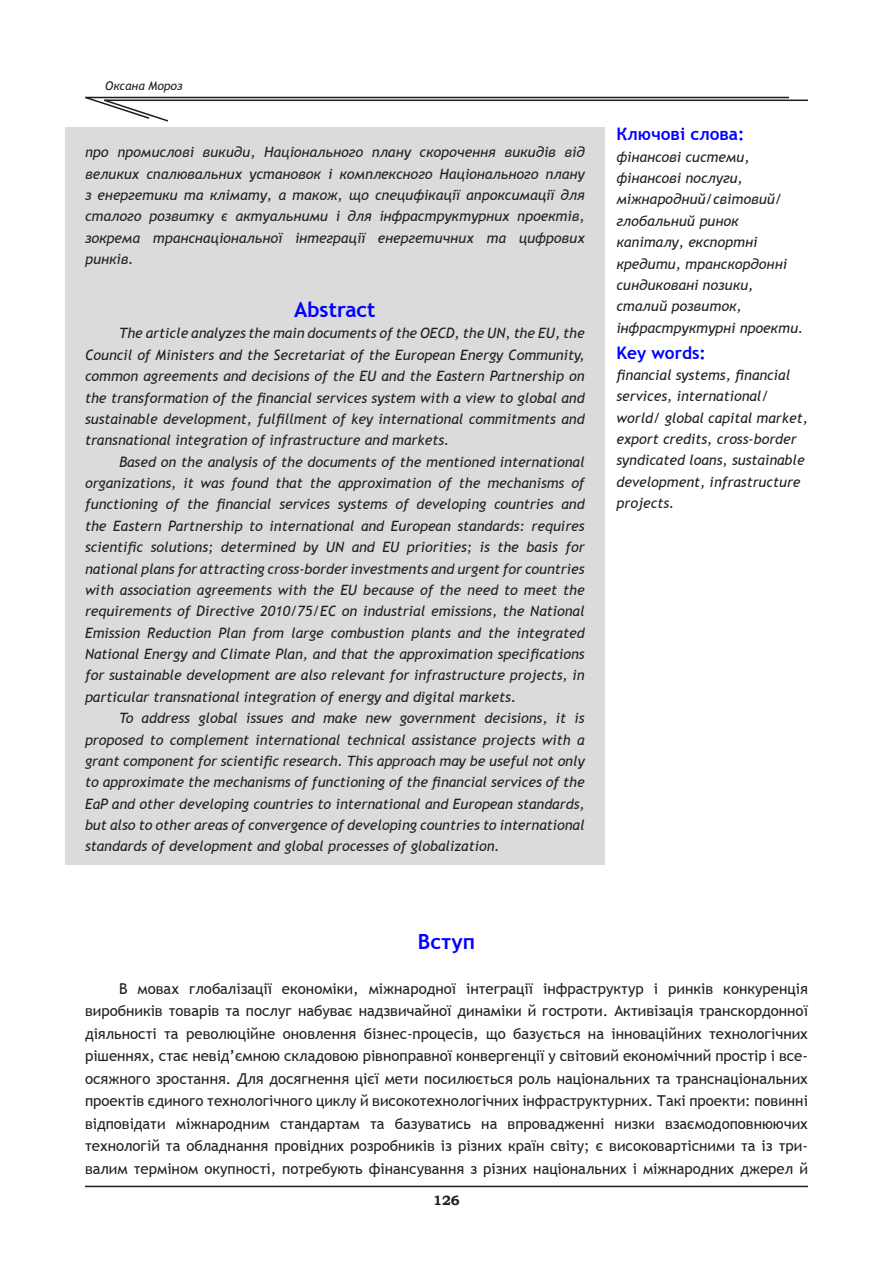
<style>
.page{position:relative;width:893px;height:1263px;background:#fff}
.page>*{position:absolute;margin:0;border:0;box-sizing:border-box;transform-origin:0 0}
.части_статьи{font:700 21px "Trebuchet MS";color:#00f}
.Анотация{font:700 17.25px "Trebuchet MS";color:#00f}
.Основной_текст{font:15px/22.5px "Trebuchet MS";color:#231f20;text-align:justify}
.Аннотация_текст{font:italic 14.25px/21.3px "Trebuchet MS";color:#231f20;text-align:justify}
.t1{font:700 13.5px "Bookman Old Style";color:#231f20}
.t2{font:italic 12px "Trebuchet MS";color:#231f20}
</style>
<div class="page">
<hr style="left:85px;top:1186px;width:723px;height:1px;background:#231f20">
<hr style="left:85px;top:97px;width:704px;height:1px;background:#231f20">
<hr style="left:104px;top:100px;width:704px;height:1px;background:#231f20">
<svg style="left:85px;top:96px;width:85px;height:26px"></svg>
<div style="left:65px;top:128px;width:540px;height:737px;background:#dcdbdb"></div>
<p class="t2" style="left:105px;top:78px;width:79px">Оксана Мороз</p>
<p class="Аннотация_текст" style="left:85px;top:142px;width:501px">про промислові викиди, Національного плану скорочення викидів від великих спалювальних установок і комплексного Національного плану з енергетики та клімату, а також, що специфікації апроксимації для сталого розвитку є актуальними і для інфраструктурних проектів, зокрема транснаціональної інтеграції енергетичних та цифрових ринків.</p>
<p class="части_статьи" style="left:294px;top:296px;width:83px">Abstract</p>
<p class="Аннотация_текст" style="left:85px;top:323px;width:501px;text-indent:34px">The article analyzes the main documents of the OECD, the UN, the EU, the Council of Ministers and the Secretariat of the European Energy Community, common agreements and decisions of the EU and the Eastern Partnership on the transformation of the financial services system with a view to global and sustainable development, fulfillment of key international commitments and transnational integration of infrastructure and markets.</p>
<p class="Аннотация_текст" style="left:85px;top:451px;width:501px;text-indent:34px">Based on the analysis of the documents of the mentioned international organizations, it was found that the approximation of the mechanisms of functioning of the financial services systems of developing countries and the Eastern Partnership to international and European standards: requires scientific solutions; determined by UN and EU priorities; is the basis for national plans for attracting cross-border investments and urgent for countries with association agreements with the EU because of the need to meet the requirements of Directive 2010/75/EC on industrial emissions, the National Emission Reduction Plan from large combustion plants and the integrated National Energy and Climate Plan, and that the approximation specifications for sustainable development are also relevant for infrastructure projects, in particular transnational integration of energy and digital markets.</p>
<p class="Аннотация_текст" style="left:85px;top:707px;width:501px;text-indent:34px">To address global issues and make new government decisions, it is proposed to complement international technical assistance projects with a grant component for scientific research. This approach may be useful not only to approximate the mechanisms of functioning of the financial services of the EaP and other developing countries to international and European standards, but also to other areas of convergence of developing countries to international standards of development and global processes of globalization.</p>
<p class="Анотация" style="left:616px;top:123px;width:129px">Ключові слова:</p>
<p class="Аннотация_текст" style="left:616px;top:146px;width:188px;text-align:left">фінансові системи, фінансові послуги, міжнародний/світовий/ глобальний ринок капіталу, експортні кредити, транскордонні синдиковані позики, сталий розвиток, інфраструктурні проекти.</p>
<p class="Анотация" style="left:616px;top:342px;width:91px">Key words:</p>
<p class="Аннотация_текст" style="left:616px;top:364px;width:193px;text-align:left">financial systems, financial services, international/ world/ global capital market, export credits, cross-border syndicated loans, sustainable development, infrastructure projects.</p>
<p class="части_статьи" style="left:418px;top:928px;width:59px">Вступ</p>
<p class="Основной_текст" style="left:85px;top:977px;width:724px;text-indent:34px">В мовах глобалізації економіки, міжнародної інтеграції інфраструктур і ринків конкуренція виробників товарів та послуг набуває надзвичайної динаміки й гостроти. Активізація транскордонної діяльності та революційне оновлення бізнес-процесів, що базується на інноваційних технологічних рішеннях, стає невід’ємною складовою рівноправної конвергенції у світовий економічний простір і все&shy;осяжного зростання. Для досягнення цієї мети посилюється роль національних та транснаціональних проектів єдиного технологічного циклу й високотехнологічних інфраструктурних. Такі проекти: повинні відповідати міжнародним стандартам та базуватись на впровадженні низки взаємодоповнюючих технологій та обладнання провідних розробників із різних країн світу; є високовартісними та із три&shy;валим терміном окупності, потребують фінансування з різних національних і міжнародних джерел й</p>
<p class="t1" style="left:433px;top:1190px;width:28px">126</p>
</div>
